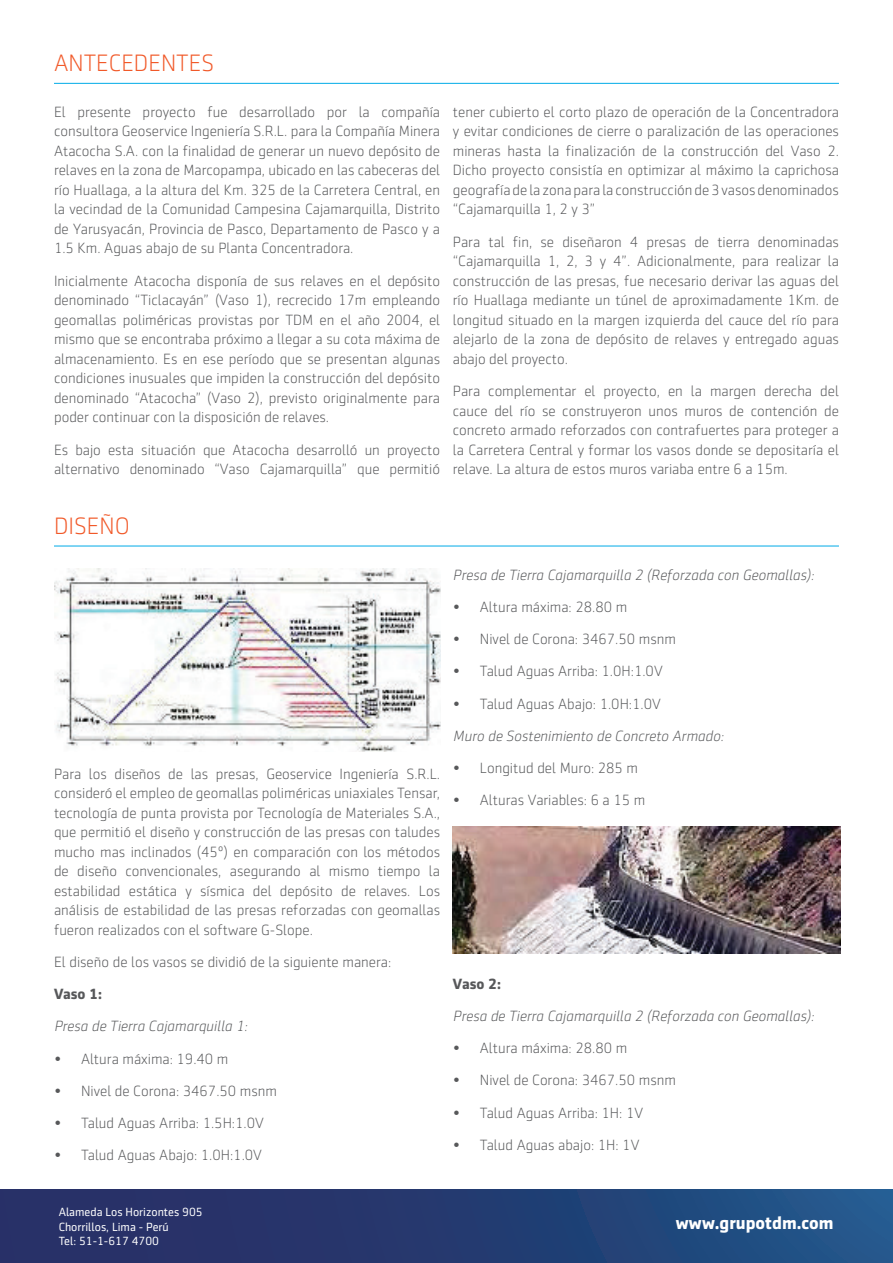
<style>
.page{position:relative;width:893px;height:1263px;background:#fff}
.page>*{position:absolute;margin:0;border:0;box-sizing:border-box;transform-origin:0 0}
.t1{font:300 24px "Sentico Sans DT";color:#f15929}
.t2{font:700 18px "Sentico Sans DT";color:#fff}
.t3{font:300 15px/19.5px "Sentico Sans DT";color:#57585a;text-align:justify}
.t4{font:italic 300 15px "Sentico Sans DT";color:#57585a}
.t5{font:700 15px "Sentico Sans DT";color:#57585a}
.t6{font:12px/14.4px "Sentico Sans DT";color:#fff}
</style>
<div class="page">
<hr style="left:54px;top:83px;width:785px;height:1px;background:#00abe7">
<hr style="left:54px;top:546px;width:785px;height:1px;background:#00abe7">
<div style="left:0;top:1189px;width:893px;height:74px;background:linear-gradient(to right,#292960,#205387)"></div>
<img style="left:54px;top:569px;width:386px;height:182px">
<img style="left:453px;top:826px;width:388px;height:128px">
<h1 class="t1" style="left:54px;top:50px;width:162px">ANTECEDENTES</h1>
<p class="t3" style="left:54px;top:102px;width:388px">El presente proyecto fue desarrollado por la compañía consultora Geoservice Ingeniería S.R.L. para la Compañía M inera Atacocha S.A. con la finalidad de generar un nuevo depósito de relaves en la zona de Marcopampa, ubicado en las cabeceras del río Huallaga, a la altura del Km. 325 de la Carretera Central, en la vecindad de la Comunidad Campesina Cajamarquilla, Distrito de Yarusyacán, Provincia de Pasco, Departamento de Pasco y a 1.5 Km. Aguas abajo de su Planta Concentradora.</p>
<p class="t3" style="left:54px;top:271px;width:388px">Inicialmente Atacocha disponía de sus relaves en el depósito denominado “Ticlacayán” (Vaso 1), recrecido 17m empleando geomallas poliméricas provistas por TDM en el año 2004, el mismo que se encontraba próximo a llegar a su cota máxima de almacenamiento. Es en ese período que se presentan algunas condiciones inusuales que impiden la construcción del depósito denominado “Atacocha” (Vaso 2), previsto originalmente para poder continuar con la disposición de relaves.</p>
<p class="t3" style="left:54px;top:440px;width:388px">Es bajo esta situación que Atacocha desarrolló un proyecto alternativo denominado “Vaso Cajamarquilla” que permitió</p>
<h1 class="t1" style="left:54px;top:513px;width:77px">DISEÑO</h1>
<p class="t3" style="left:453px;top:102px;width:388px">tener cubierto el corto plazo de operación de la Concentradora y evitar condiciones de cierre o paralización de las operaciones mineras hasta la finalización de la construcción del Vaso 2.<br>Dicho proyecto consistía en optimizar al máximo la caprichosa geografía de la zona para la construcción de 3 vasos denominados “Cajamarquilla 1, 2 y 3”</p>
<p class="t3" style="left:453px;top:232px;width:388px">Para tal fin, se diseñaron 4 presas de tierra denominadas “Cajamarquilla 1, 2, 3 y 4”. Adicionalmente, para realizar la construcción de las presas, fue necesario derivar las aguas del río Huallaga mediante un túnel de aproximadamente 1Km. de longitud situado en la margen izquierda del cauce del río para alejarlo de la zona de depósito de relaves y entregado aguas abajo del proyecto.</p>
<p class="t3" style="left:453px;top:381px;width:388px">Para complementar el proyecto, en la margen derecha del cauce del río se construyeron unos muros de contención de concreto armado reforzados con contrafuertes para proteger a la Carretera Central y formar los vasos donde se depositaría el relave. La altura de estos muros variaba entre 6 a 15m.</p>
<p class="t3" style="left:54px;top:764px;width:388px">Para los diseños de las presas, Geoservice Ingeniería S.R.L. consideró el empleo de geomallas poliméricas uniaxiales Tensar, tecnología de punta provista por Tecnología de M ateriales S.A., que permitió el diseño y construcción de las presas con taludes mucho mas inclinados (45º) en comparación con los métodos de diseño convencionales, asegurando al mismo tiempo la estabilidad estática y sísmica del depósito de relaves. Los análisis de estabilidad de las presas reforzadas con geomallas fueron realizados con el software G-Slope.</p>
<p class="t3" style="left:54px;top:952px;width:339px">El diseño de los vasos se dividió de la siguiente manera:</p>
<p class="t5" style="left:54px;top:985px;width:50px">Vaso 1:</p>
<p class="t4" style="left:54px;top:1018px;width:195px">Presa de Tierra Cajamarquilla 1:</p>
<p class="t3" style="left:54px;top:1049px;width:176px">• Altura máxima: 19.40 m</p>
<p class="t3" style="left:54px;top:1081px;width:225px">• Nivel de Corona: 3467.50 msnm</p>
<p class="t3" style="left:54px;top:1113px;width:211px">• Talud Aguas Arriba: 1.5H:1.0V</p>
<p class="t3" style="left:54px;top:1146px;width:209px">• Talud Aguas Abajo: 1.0H:1.0V</p>
<p class="t4" style="left:453px;top:566px;width:363px">Presa de Tierra Cajamarquilla 2 (Reforzada con Geomallas):</p>
<p class="t3" style="left:453px;top:597px;width:176px">• Altura máxima: 28.80 m</p>
<p class="t3" style="left:453px;top:629px;width:225px">• Nivel de Corona: 3467.50 msnm</p>
<p class="t3" style="left:453px;top:662px;width:211px">• Talud Aguas Arriba: 1.0H:1.0V</p>
<p class="t3" style="left:453px;top:694px;width:209px">• Talud Aguas Abajo: 1.0H:1.0V</p>
<p class="t4" style="left:453px;top:728px;width:272px">Muro de Sostenimiento de Concreto Armado:</p>
<p class="t3" style="left:453px;top:758px;width:187px">• Longitud del Muro: 285 m</p>
<p class="t3" style="left:453px;top:791px;width:194px">• Alturas Variables: 6 a 15 m</p>
<p class="t5" style="left:453px;top:975px;width:50px">Vaso 2:</p>
<p class="t4" style="left:453px;top:1008px;width:363px">Presa de Tierra Cajamarquilla 2 (Reforzada con Geomallas):</p>
<p class="t3" style="left:453px;top:1038px;width:176px">• Altura máxima: 28.80 m</p>
<p class="t3" style="left:453px;top:1071px;width:225px">• Nivel de Corona: 3467.50 msnm</p>
<p class="t3" style="left:453px;top:1103px;width:191px">• Talud Aguas Arriba: 1H: 1V</p>
<p class="t3" style="left:453px;top:1135px;width:187px">• Talud Aguas abajo: 1H: 1V</p>
<p class="t6" style="left:59px;top:1205px;width:146px">Alameda Los Horizontes 905<br>Chorrillos, Lima - Perú<br>Tel: 51-1-617 4700</p>
<p class="t2" style="left:676px;top:1212px;width:159px">www.grupotdm.com</p>
</div>
